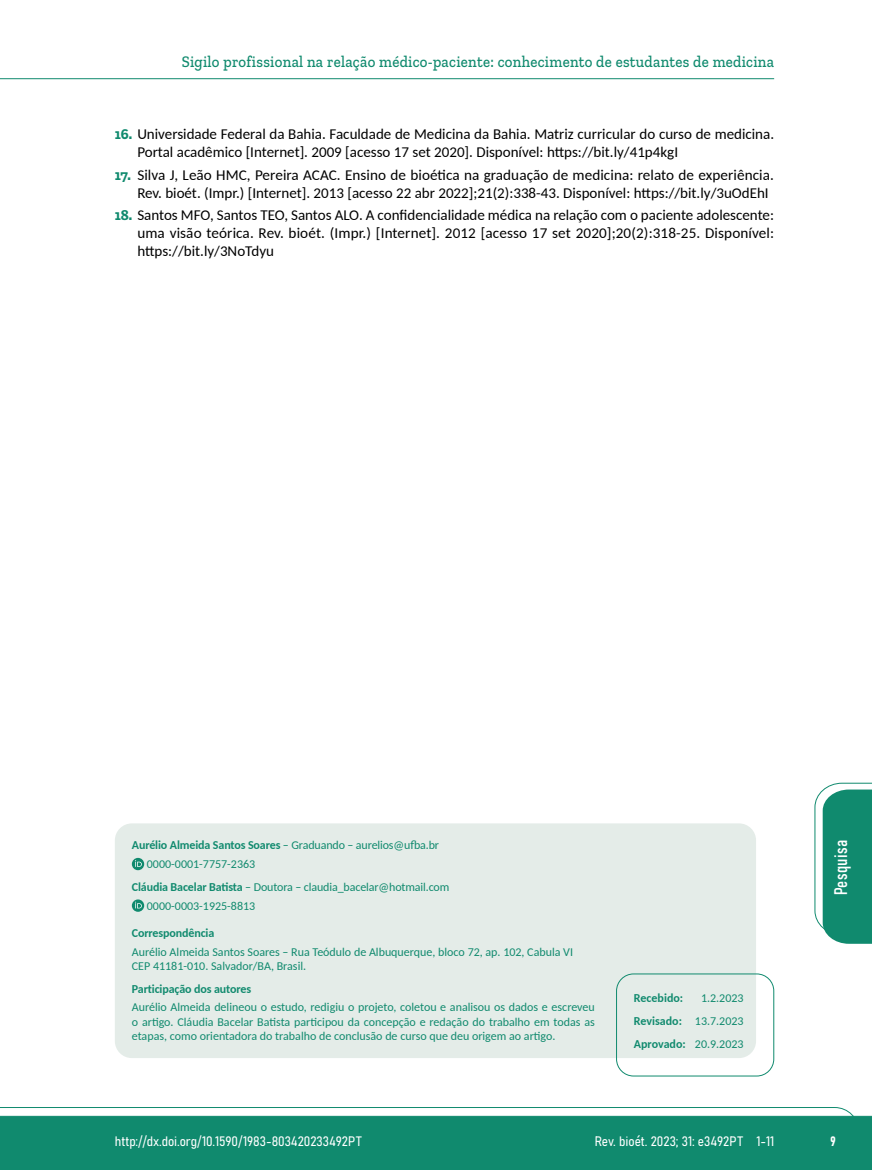
<style>
.page{position:relative;width:872px;height:1170px;background:#fff}
.page>*{position:absolute;margin:0;border:0;box-sizing:border-box;transform-origin:0 0}
.t1{font:18px "Bahnschrift";letter-spacing:.02em;color:#fff}
.t2{font:500 16.5px "Zilla Slab";letter-spacing:.02em;color:#108a6e;scale:.9 1}
.t3{font:15px/18px "Carlito";color:#000}
.t4{font:13.5px "Bahnschrift";color:#fff}
.t5{font:12px/14.4px "Carlito";color:#108a6e}
.t6{font:700 12px "Carlito";letter-spacing:-.01em;color:#108a6e}
.s1{font-family:"Zilla Slab";font-weight:700;color:#108a6e}
.s2{font-weight:700}
</style>
<div class="page">
<svg style="left:0;top:1107px;width:859px;height:62px;background:#2e9880"></svg>
<hr style="left:0;top:78px;width:774px;height:1px;background:#108a6e">
<div style="left:115px;top:823px;width:641px;height:234px;background:#e4ece8;border-radius:17px"></div>
<svg style="left:132px;top:857px;width:12px;height:13px"></svg>
<svg style="left:135px;top:860px;width:7px;height:6px"></svg>
<svg style="left:132px;top:899px;width:12px;height:12px"></svg>
<svg style="left:135px;top:901px;width:7px;height:7px"></svg>
<div style="left:616px;top:973px;width:158px;height:103px;border:1px solid #108a6e;border-radius:17px"></div>
<svg style="left:814px;top:782px;width:58px;height:161px"></svg>
<p class="t2" style="left:182px;top:53px;width:660px">Sigilo profissional na relação médico-paciente: conhecimento de estudantes de medicina</p>
<p class="t3" style="left:137px;top:125px;width:638px;text-indent:-22px"><span class="s1">16.</span> Universidade Federal da Bahia. Faculdade de Medicina da Bahia. Matriz curricular do curso de medicina.<br>Portal acadêmico [Internet]. 2009 [acesso 17 set 2020]. Disponível: https://bit.ly/41p4kgI</p>
<p class="t3" style="left:137px;top:165px;width:638px;text-indent:-22px"><span class="s1">17.</span> Silva J, Leão HMC, Pereira ACAC. Ensino de bioética na graduação de medicina: relato de experiência.<br>Rev. bioét. (Impr.) [Internet]. 2013 [acesso 22 abr 2022];21(2):338-43. Disponível: https://bit.ly/3uOdEhI</p>
<p class="t3" style="left:137px;top:205px;width:638px;text-align:justify;text-indent:-22px"><span class="s1">18.</span> Santos MFO, Santos TEO, Santos ALO. A confidencialidade médica na relação com o paciente adolescente: uma visão teórica. Rev. bioét. (Impr.) [Internet]. 2012 [acesso 17 set 2020];20(2):318-25. Disponível: https://bit.ly/3NoTdyu</p>
<p class="t5" style="left:147px;top:835px;width:294px;line-height:18.6px;text-indent:-15px"><span class="s2">Aurélio Almeida Santos Soares</span> – Graduando – aurelios@ufba.br<br>0000-0001-7757-2363</p>
<p class="t5" style="left:147px;top:877px;width:304px;line-height:18.6px;text-indent:-15px"><span class="s2">Cláudia Bacelar Batista</span> – Doutora – claudia_bacelar@hotmail.com<br>0000-0003-1925-8813</p>
<p class="t6" style="left:132px;top:924px;width:84px">Correspondência</p>
<p class="t5" style="left:132px;top:943px;width:443px">Aurélio Almeida Santos Soares – Rua Teódulo de Albuquerque, bloco 72, ap. 102, Cabula VI<br>CEP 41181-010. Salvador/BA, Brasil.</p>
<p class="t6" style="left:132px;top:980px;width:121px">Participação dos autores</p>
<p class="t5" style="left:132px;top:999px;width:464px;text-align:justify">Aurélio Almeida delineou o estudo, redigiu o projeto, coletou e analisou os dados e escreveu o artigo. Cláudia Bacelar Batista participou da concepção e redação do trabalho em todas as etapas, como orientadora do trabalho de conclusão de curso que deu origem ao artigo.</p>
<p class="t6" style="left:634px;top:989px;width:51px">Recebido:</p>
<p class="t5" style="left:634px;top:985px;width:111px;line-height:23px;text-align:justify;text-indent:67px">1.2.2023<br><span class="s2">Revisado:</span> 13.7.2023<br><span class="s2">Aprovado:</span> 20.9.2023</p>
<p class="t1" style="left:827px;top:895px;width:57px;rotate:-90deg">Pesquisa</p>
<p class="t4" style="left:115px;top:1131px;width:248px">http://dx.doi.org/10.1590/1983-803420233492PT</p>
<p class="t4" style="left:595px;top:1131px;width:181px">Rev. bioét. 2023; 31: e3492PT 1-11</p>
<p class="t4" style="left:830px;top:1130px;width:7px">9</p>
</div>
